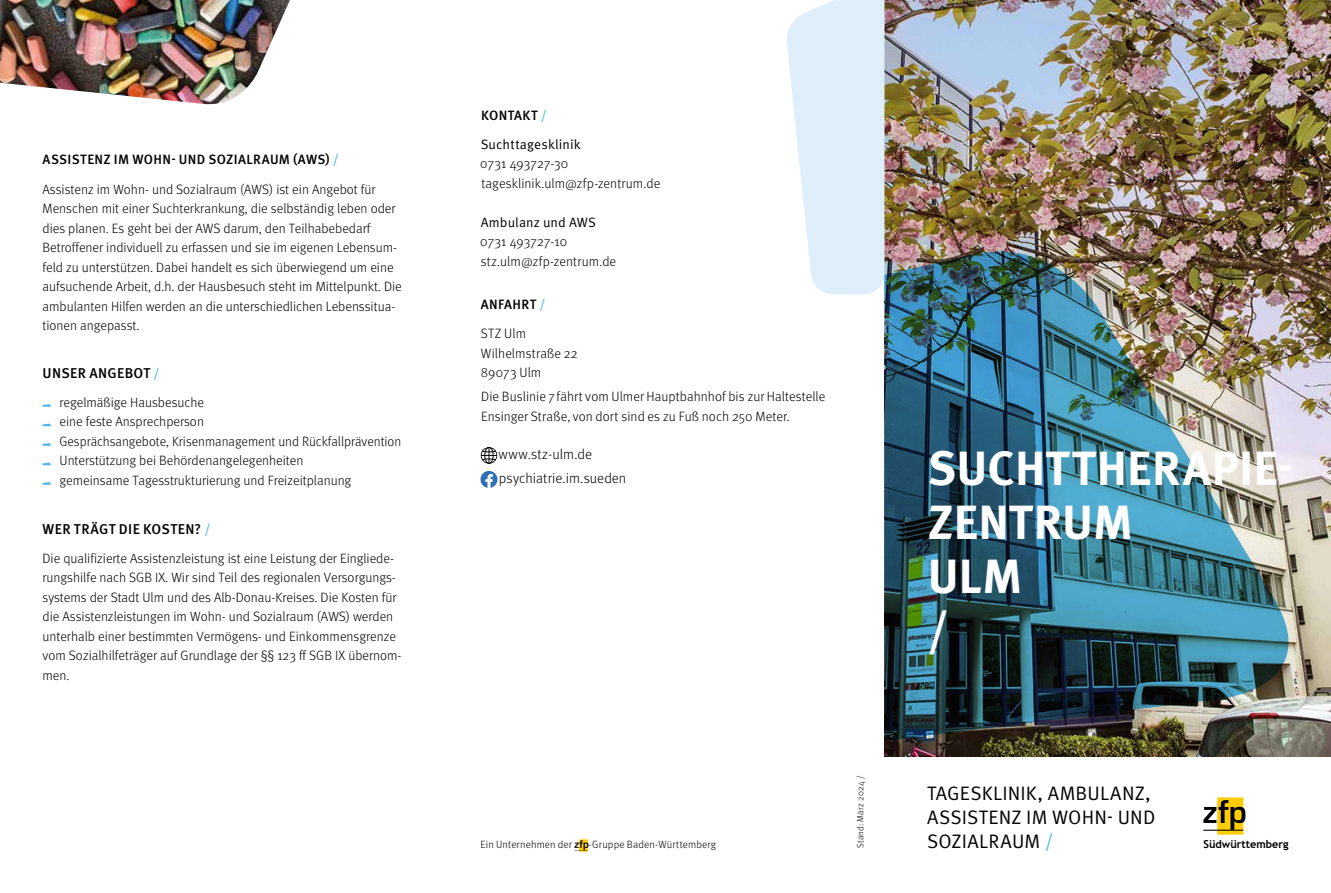
<style>
.page{position:relative;width:1331px;height:893px;background:#fff}
.page>*{position:absolute;margin:0;border:0;box-sizing:border-box;transform-origin:0 0}
.t1{font:700 48px/54px "Meta Pro";letter-spacing:.005em;color:#fff}
.t2{font:19.5px/24px "Meta Pro Norm";letter-spacing:.01em;color:#000}
.t3{font:300 14.25px/24px "Meta Pro";letter-spacing:.005em;color:#000}
.t4{font:500 14.25px "Meta Pro";letter-spacing:.02em;color:#000}
.t5{font:300 13.5px/19.5px "Meta Pro";color:#000}
.t6{font:13.5px "Meta Pro Norm";letter-spacing:.005em;color:#000}
.t7{font:500 13.5px/29.2px "Meta Pro";letter-spacing:.025em;color:#000}
.t8{font:700 10.95px "Trebuchet MS";color:#000}
.t9{font:300 10.5px "Meta Pro";letter-spacing:.015em;color:#000}
.t10{font:300 9px "Meta Pro";letter-spacing:.02em;color:#000}
.s1{font-weight:500}
.s2{font-weight:500;color:#55b7e9}
.s3{font-size:13.5px;color:#55b7e9}
.s4{color:#55b7e9}
.s5{font-weight:300}
</style>
<div class="page">
<img style="left:884px;top:0;width:447px;height:756px">
<div style="left:1217px;top:797px;width:26px;height:38px;background:#fc0"></div>
<svg style="left:1203px;top:800px;width:42px;height:30px"></svg>
<hr style="left:1203px;top:830px;width:40px;height:1px;background:#000">
<svg style="left:787px;top:0;width:97px;height:294px;background:#e2f0fb"></svg>
<img style="left:0;top:0;width:290px;height:105px">
<svg style="left:43px;top:404px;width:8px;height:3px"></svg>
<svg style="left:43px;top:424px;width:8px;height:2px"></svg>
<svg style="left:43px;top:443px;width:8px;height:3px"></svg>
<svg style="left:43px;top:463px;width:8px;height:2px"></svg>
<svg style="left:43px;top:482px;width:8px;height:3px"></svg>
<svg style="left:579px;top:839px;width:9px;height:13px"></svg>
<svg style="left:574px;top:840px;width:14px;height:11px"></svg>
<img style="left:884px;top:236px;width:412px;height:505px">
<div style="left:481px;top:447px;width:16px;height:17px;border:1px solid #020203;border-radius:50%"></div>
<div style="left:484px;top:447px;width:9px;height:17px;border:1px solid #020203;border-radius:50%"></div>
<svg style="left:481px;top:447px;width:16px;height:16px"></svg>
<svg style="left:480px;top:471px;width:17px;height:17px"></svg>
<p class="t5" style="left:43px;top:144px;width:335px;line-height:29.2px"><span class="s1">ASSISTENZ IM WOHN- UND SOZIALRAUM (AWS)</span> <span class="s2">/<br></span>Assistenz im Wohn- und Sozialraum (AWS) ist ein Angebot für</p>
<p class="t5" style="left:43px;top:198px;width:361px">Menschen mit einer Suchterkrankung, die selbständig leben oder dies planen. Es geht bei der AWS darum, den Teilhabebedarf Betroffener individuell zu erfassen und sie im eigenen Lebensum&shy;feld zu unterstützen. Dabei handelt es sich überwiegend um eine aufsuchende Arbeit, d.h. der Hausbesuch steht im Mittelpunkt. Die ambulanten Hilfen werden an die unterschiedlichen Lebenssitua&shy;tionen angepasst.</p>
<p class="t4" style="left:43px;top:362px;width:119px">UNSER ANGEBOT <span class="s3">/</span></p>
<p class="t5" style="left:60px;top:392px;width:343px">regelmäßige Hausbesuche<br>eine feste Ansprechperson<br>Gesprächsangebote, Krisenmanagement und Rückfallprävention Unterstützung bei Behördenangelegenheiten<br>gemeinsame Tagesstrukturierung und Freizeitplanung</p>
<p class="t4" style="left:43px;top:518px;width:169px">WER TRÄGT DIE KOSTEN? <span class="s3">/</span></p>
<p class="t5" style="left:43px;top:548px;width:360px">Die qualifizierte Assistenzleistung ist eine Leistung der Eingliede&shy;rungshilfe nach SGB IX. Wir sind Teil des regionalen Versorgungs&shy;systems der Stadt Ulm und des Alb-Donau-Kreises. Die Kosten für die Assistenzleistungen im Wohn- und Sozialraum (AWS) werden unterhalb einer bestimmten Vermögens- und Einkommensgrenze vom Sozialhilfeträger auf Grundlage der §§ 123 ff SGB IX übernom&shy;men.</p>
<p class="t7" style="left:481px;top:99px;width:67px">KONTAKT <span class="s4">/</span></p>
<p class="t6" style="left:481px;top:134px;width:101px">Suchttagesklinik</p>
<p class="t5" style="left:480px;top:153px;width:182px">0731 493727-30 tagesklinik.ulm@zfp-zentrum.de</p>
<p class="t6" style="left:481px;top:212px;width:117px">Ambulanz und AWS</p>
<p class="t5" style="left:480px;top:231px;width:137px">0731 493727-10 stz.ulm@zfp-zentrum.de</p>
<p class="t7" style="left:481px;top:289px;width:66px">ANFAHRT <span class="s4">/<br></span><span class="s5">STZ Ulm</span></p>
<p class="t5" style="left:481px;top:343px;width:98px">Wilhelmstraße 22<br>89073 Ulm</p>
<p class="t5" style="left:481px;top:386px;width:346px">Die Buslinie 7 fährt vom Ulmer Hauptbahnhof bis zur Haltestelle<br>Ensinger Straße, von dort sind es zu Fuß noch 250 Meter.</p>
<p class="t3" style="left:498px;top:442px;width:129px">www.stz-ulm.de psychiatrie.im.sueden</p>
<p class="t9" style="left:480px;top:837px;width:93px">Ein Unternehmen der</p>
<p class="t9" style="left:589px;top:837px;width:129px">-Gruppe Baden-Württemberg</p>
<p class="t10" style="left:854px;top:848px;width:74px;rotate:-90deg">Stand: März 2024 /</p>
<h1 class="t1" style="left:927px;top:438px;width:367px">SUCHTTHERAPIE-<br>ZENTRUM<br>ULM<br>/</h1>
<h2 class="t2" style="left:927px;top:780px;width:230px">TAGESKLINIK, AMBULANZ,<br>ASSISTENZ IM WOHN- UND<br>SOZIALRAUM <span class="s4">/</span></h2>
<p class="t8" style="left:1203px;top:837px;width:87px">Südwürttemberg</p>
</div>
